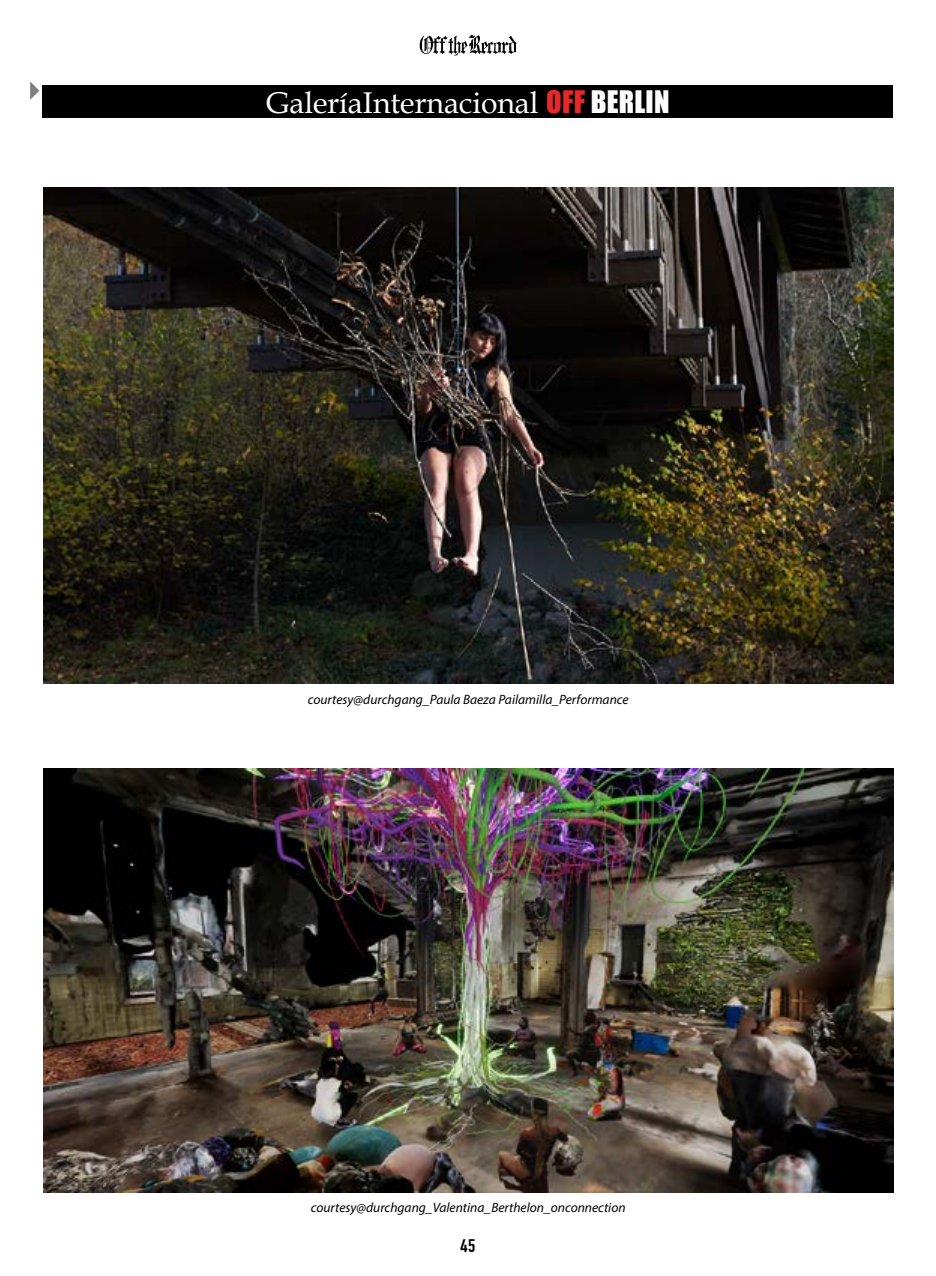
<style>
.page{position:relative;width:936px;height:1276px;background:#fff}
.page>*{position:absolute;margin:0;border:0;box-sizing:border-box;transform-origin:0 0}
.t1{font:30px "Book Antiqua";color:#fff}
.t2{font:700 18px "DIN Condensed";color:#000;scale:1.07 1}
.t3{font:italic 13.5px "Myriad Pro";color:#000}
.s1{font-family:"Impact";font-size:28.5px;color:#e52928}
.s2{font-family:"Impact";font-size:28.5px}
</style>
<div class="page">
<svg style="left:419px;top:35px;width:97px;height:21px"></svg>
<svg style="left:30px;top:81px;width:9px;height:19px"></svg>
<img style="left:43px;top:188px;width:850px;height:496px">
<img style="left:43px;top:768px;width:850px;height:424px">
<div style="left:43px;top:85px;width:850px;height:33px;background:#000"></div>
<h1 class="t1" style="left:266px;top:82px;width:404px">GaleríaInternacional <span class="s1">OFF</span> <span class="s2">BERLIN</span></h1>
<p class="t3" style="left:308px;top:691px;width:322px">courtesy@durchgang_Paula Baeza Pailamilla_Performance</p>
<p class="t3" style="left:311px;top:1199px;width:316px">courtesy@durchgang_Valentina_Berthelon_onconnection</p>
<h2 class="t2" style="left:460px;top:1233px;width:15px">45</h2>
</div>
